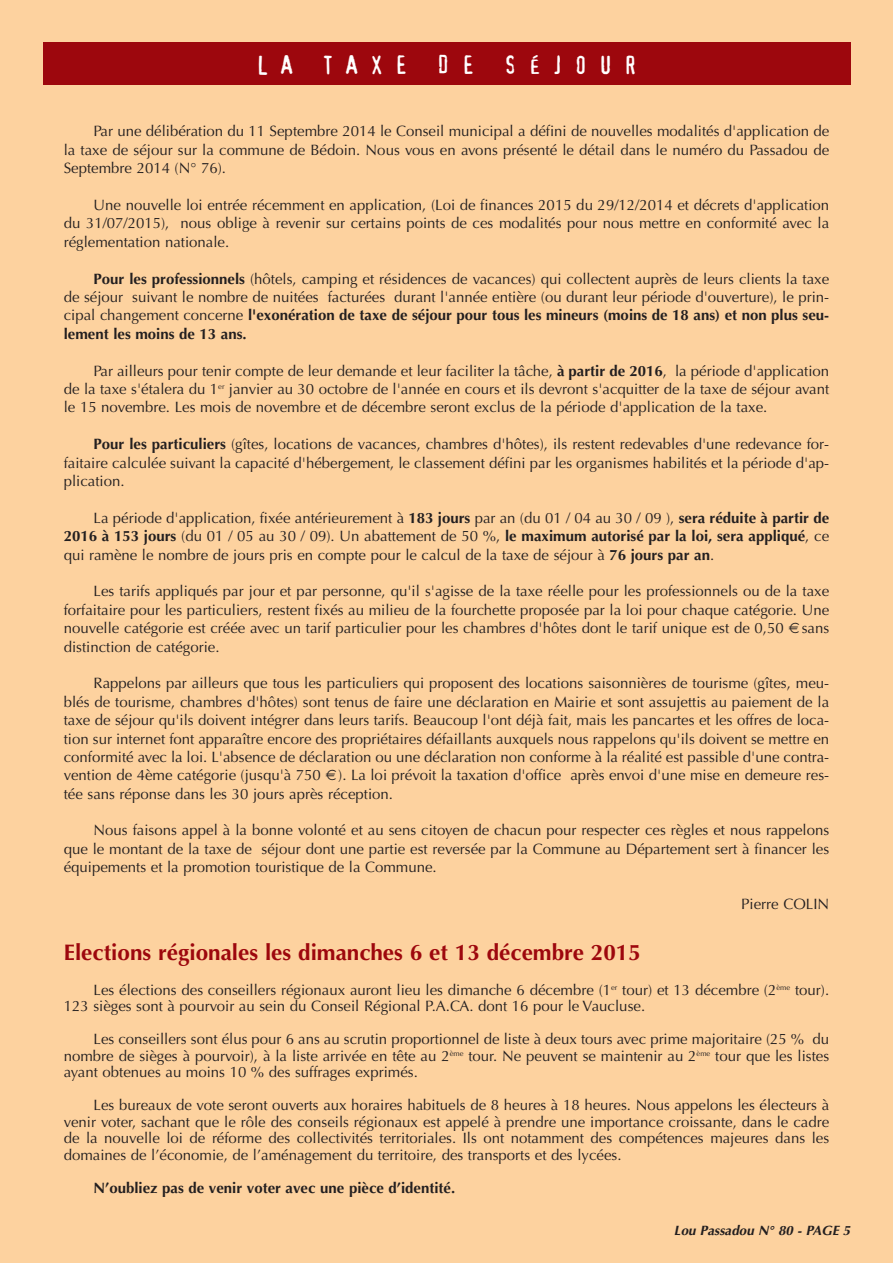
<style>
.page{position:relative;width:893px;height:1263px;background:#fdd29f}
.page>*{position:absolute;margin:0;border:0;box-sizing:border-box;transform-origin:0 0}
.t1{font:24.75px "Confidential";letter-spacing:.5em;color:#fff}
.t2{font:700 22.5px "Optima";color:#9d070d}
.t3{font:15px/18.5px "Optima";color:#231f20;text-align:justify}
.t4{font:700 15px "Optima";color:#231f20}
.t5{font:italic 700 13.5px "Optima";color:#231f20}
.s1{font-weight:700}
</style>
<div class="page">
<div style="left:43px;top:43px;width:807px;height:42px;background:#9d070d"></div>
<h1 class="t1" style="left:257px;top:51px;width:381px">LA TAXE DE SÉJOUR</h1>
<p class="t3" style="left:64px;top:124px;width:767px;text-indent:30px">Par une délibération du 11 Septembre 2014 le Conseil municipal a défini de nouvelles modalités d'application de la taxe de séjour sur la commune de Bédoin. Nous vous en avons présenté le détail dans le numéro du Passadou de Septembre 2014 (N° 76).</p>
<p class="t3" style="left:64px;top:197px;width:767px;text-indent:30px">Une nouvelle loi entrée récemment en application, (Loi de finances 2015 du 29/12/2014 et décrets d'application du 31/07/2015), nous oblige à revenir sur certains points de ces modalités pour nous mettre en conformité avec la réglementation nationale.</p>
<p class="t3" style="left:64px;top:271px;width:767px;text-indent:30px"><span class="s1">Pour les professionnels</span> (hôtels, camping et résidences de vacances) qui collectent auprès de leurs clients la taxe de séjour suivant le nombre de nuitées facturées durant l'année entière (ou durant leur période d'ouverture), le prin&shy;cipal changement concerne <span class="s1">l'exonération de taxe de séjour pour tous les mineurs (moins de 18 ans) et non plus seu&shy;lement les moins de 13 ans.</span></p>
<p class="t3" style="left:64px;top:363px;width:767px;text-indent:30px">Par ailleurs pour tenir compte de leur demande et leur faciliter la tâche, <span class="s1">à partir de 2016</span>, la période d'application de la taxe s'étalera du 1<sup>er</sup> janvier au 30 octobre de l'année en cours et ils devront s'acquitter de la taxe de séjour avant le 15 novembre. Les mois de novembre et de décembre seront exclus de la période d'application de la taxe.</p>
<p class="t3" style="left:64px;top:436px;width:767px;text-indent:30px"><span class="s1">Pour les particuliers</span> (gîtes, locations de vacances, chambres d'hôtes), ils restent redevables d'une redevance for&shy;faitaire calculée suivant la capacité d'hébergement, le classement défini par les organismes habilités et la période d'ap&shy;plication.</p>
<p class="t3" style="left:64px;top:510px;width:767px;text-indent:30px">La période d'application, fixée antérieurement à <span class="s1">183 jours</span> par an (du 01 / 04 au 30 / 09 ), <span class="s1">sera réduite à partir de 2016 à 153 jours</span> (du 01 / 05 au 30 / 09). Un abattement de 50 %, <span class="s1">le maximum autorisé par la loi, sera appliqué</span>, ce qui ramène le nombre de jours pris en compte pour le calcul de la taxe de séjour à <span class="s1">76 jours par an</span>.</p>
<p class="t3" style="left:64px;top:583px;width:767px;text-indent:30px">Les tarifs appliqués par jour et par personne, qu'il s'agisse de la taxe réelle pour les professionnels ou de la taxe forfaitaire pour les particuliers, restent fixés au milieu de la fourchette proposée par la loi pour chaque catégorie. Une nouvelle catégorie est créée avec un tarif particulier pour les chambres d'hôtes dont le tarif unique est de 0,50 sans distinction de catégorie.</p>
<p class="t3" style="left:64px;top:675px;width:767px;text-indent:30px">Rappelons par ailleurs que tous les particuliers qui proposent des locations saisonnières de tourisme (gîtes, meu&shy;blés de tourisme, chambres d'hôtes) sont tenus de faire une déclaration en Mairie et sont assujettis au paiement de la taxe de séjour qu'ils doivent intégrer dans leurs tarifs. Beaucoup l'ont déjà fait, mais les pancartes et les offres de loca&shy;tion sur internet font apparaître encore des propriétaires défaillants auxquels nous rappelons qu'ils doivent se mettre en conformité avec la loi. L'absence de déclaration ou une déclaration non conforme à la réalité est passible d'une contra&shy;vention de 4ème catégorie (jusqu'à 750 ). La loi prévoit la taxation d'office après envoi d'une mise en demeure res&shy;tée sans réponse dans les 30 jours après réception.</p>
<p class="t3" style="left:64px;top:823px;width:767px;text-indent:30px">Nous faisons appel à la bonne volonté et au sens citoyen de chacun pour respecter ces règles et nous rappelons que le montant de la taxe de séjour dont une partie est reversée par la Commune au Département sert à financer les équipements et la promotion touristique de la Commune.</p>
<p class="t3" style="left:741px;top:896px;width:89px">Pierre COLIN</p>
<h2 class="t2" style="left:64px;top:939px;width:579px">Elections régionales les dimanches 6 et 13 décembre 2015</h2>
<p class="t3" style="left:64px;top:983px;width:767px;line-height:16.5px;text-indent:30px">Les élections des conseillers régionaux auront lieu les dimanche 6 décembre (1<sup>er</sup> tour) et 13 décembre (2<sup>ème</sup> tour).<br>123 sièges sont à pourvoir au sein du Conseil Régional P.A.CA. dont 16 pour le Vaucluse.</p>
<p class="t3" style="left:64px;top:1032px;width:767px;line-height:16.5px;text-indent:30px">Les conseillers sont élus pour 6 ans au scrutin proportionnel de liste à deux tours avec prime majoritaire (25 % du nombre de sièges à pourvoir), à la liste arrivée en tête au 2<sup>ème</sup> tour. Ne peuvent se maintenir au 2<sup>ème</sup> tour que les listes ayant obtenues au moins 10 % des suffrages exprimés.</p>
<p class="t3" style="left:64px;top:1098px;width:767px;line-height:16.5px;text-indent:30px">Les bureaux de vote seront ouverts aux horaires habituels de 8 heures à 18 heures. Nous appelons les électeurs à venir voter, sachant que le rôle des conseils régionaux est appelé à prendre une importance croissante, dans le cadre de la nouvelle loi de réforme des collectivités territoriales. Ils ont notamment des compétences majeures dans les domaines de l’économie, de l’aménagement du territoire, des transports et des lycées.</p>
<p class="t4" style="left:94px;top:1182px;width:363px">N’oubliez pas de venir voter avec une pièce d’identité.</p>
<p class="t5" style="left:674px;top:1225px;width:178px">Lou Passadou N° 80 - PAGE 5</p>
</div>
